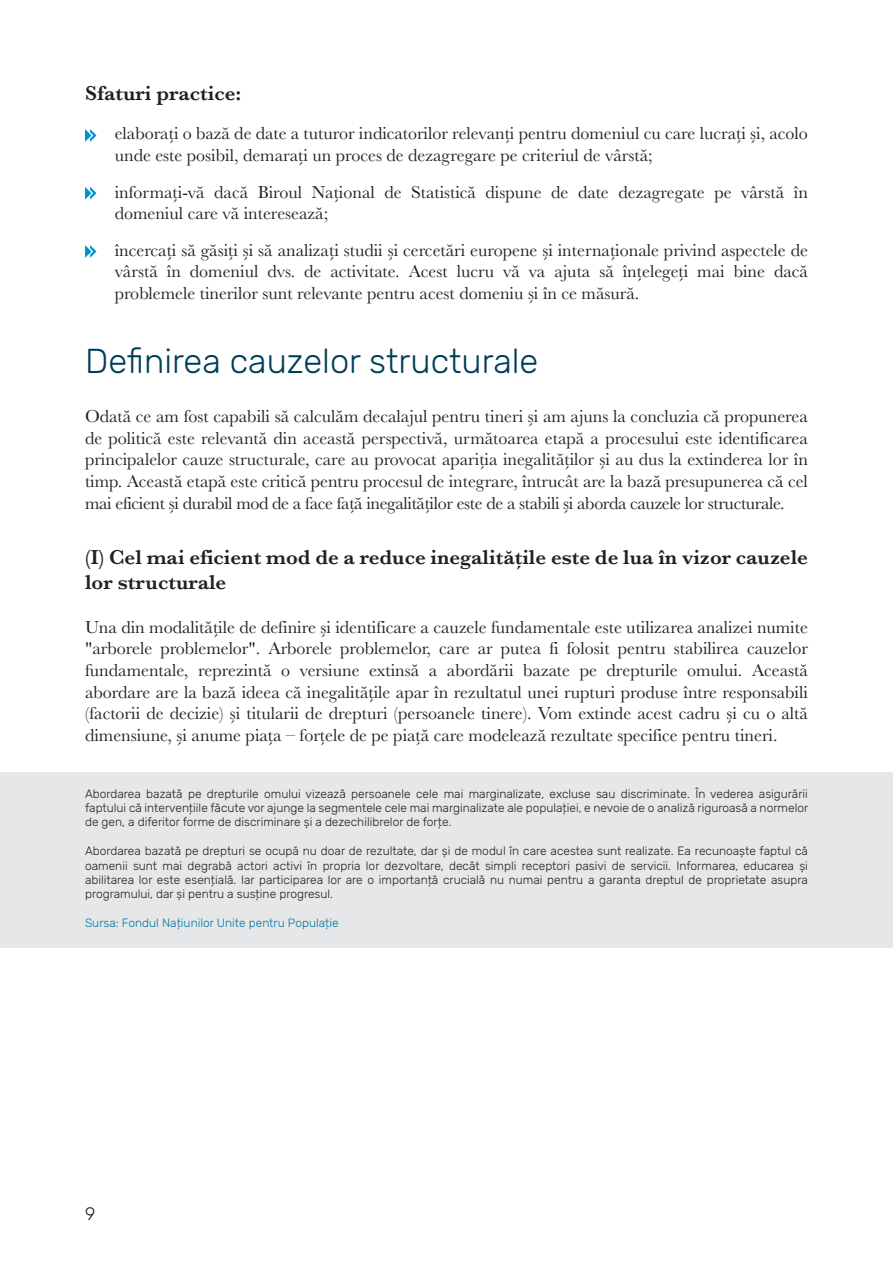
<style>
.page{position:relative;width:893px;height:1263px;background:#fff}
.page>*{position:absolute;margin:0;border:0;box-sizing:border-box;transform-origin:0 0}
.t1{font:300 34.5px "Rubik";color:#003d58}
.t2{font:600 21px/25.2px "Baskerville";color:#231f20}
.t3{font:18px/21.6px "Baskerville";color:#231f20;text-align:justify}
.t4{font:300 18px "Rubik";color:#231f20}
.t5{font:300 12px/14.4px "Rubik";color:#231f20;text-align:justify}
.t6{font:300 12px "Rubik";color:#0076a3}
</style>
<div class="page">
<div style="left:0;top:772px;width:893px;height:176px;background:#e6e7e8"></div>
<svg style="left:85px;top:245px;width:11px;height:13px"></svg>
<svg style="left:85px;top:187px;width:11px;height:13px"></svg>
<svg style="left:85px;top:129px;width:11px;height:13px"></svg>
<p class="t2" style="left:85px;top:80px;width:158px">Sfaturi practice:</p>
<p class="t3" style="left:115px;top:123px;width:695px">elaborați o bază de date a tuturor indicatorilor relevanți pentru domeniul cu care lucrați și, acolo unde este posibil, demarați un proces de dezagregare pe criteriul de vârstă;</p>
<p class="t3" style="left:115px;top:181px;width:695px">informați-vă dacă Biroul Național de Statistică dispune de date dezagregate pe vârstă în domeniul care vă interesează;</p>
<p class="t3" style="left:115px;top:239px;width:695px">încercați să găsiți și să analizați studii și cercetări europene și internaționale privind aspectele de vârstă în domeniul dvs. de activitate. Acest lucru vă va ajuta să înțelegeți mai bine dacă problemele tinerilor sunt relevante pentru acest domeniu și în ce măsură.</p>
<h1 class="t1" style="left:85px;top:342px;width:455px">Definirea cauzelor structurale</h1>
<p class="t3" style="left:85px;top:406px;width:724px">Odată ce am fost capabili să calculăm decalajul pentru tineri și am ajuns la concluzia că propunerea de politică este relevantă din această perspectivă, următoarea etapă a procesului este identificarea principalelor cauze structurale, care au provocat apariția inegalităților și au dus la extinderea lor în timp. Această etapă este critică pentru procesul de integrare, întrucât are la bază presupunerea că cel mai eficient și durabil mod de a face față inegalităților este de a stabili și aborda cauzele lor structurale.</p>
<p class="t2" style="left:85px;top:544px;width:724px">(I) Cel mai eficient mod de a reduce inegalitățile este de lua în vizor cauzele lor structurale</p>
<p class="t3" style="left:85px;top:616px;width:724px">Una din modalitățile de definire și identificare a cauzele fundamentale este utilizarea analizei numite "arborele problemelor". Arborele problemelor, care ar putea fi folosit pentru stabilirea cauzelor fundamentale, reprezintă o versiune extinsă a abordării bazate pe drepturile omului. Această abordare are la bază ideea că inegalitățile apar în rezultatul unei rupturi produse între responsabili (factorii de decizie) și titularii de drepturi (persoanele tinere). Vom extinde acest cadru și cu o altă dimensiune, și anume piața – forțele de pe piață care modelează rezultate specifice pentru tineri.</p>
<p class="t5" style="left:85px;top:786px;width:725px">Abordarea bazată pe drepturile omului vizează persoanele cele mai marginalizate, excluse sau discriminate. În vederea asigurării faptului că intervențiile făcute vor ajunge la segmentele cele mai marginalizate ale populației, e nevoie de o analiză riguroasă a normelor de gen, a diferitor forme de discriminare și a dezechilibrelor de forțe.</p>
<p class="t5" style="left:85px;top:844px;width:724px">Abordarea bazată pe drepturi se ocupă nu doar de rezultate, dar și de modul în care acestea sunt realizate. Ea recunoaște faptul că oamenii sunt mai degrabă actori activi în propria lor dezvoltare, decât simpli receptori pasivi de servicii. Informarea, educarea și abilitarea lor este esențială. Iar participarea lor are o importanță crucială nu numai pentru a garanta dreptul de proprietate asupra programului, dar și pentru a susține progresul.</p>
<p class="t6" style="left:85px;top:916px;width:255px">Sursa: Fondul Națiunilor Unite pentru Populație</p>
<p class="t4" style="left:85px;top:1204px;width:12px">9</p>
</div>
